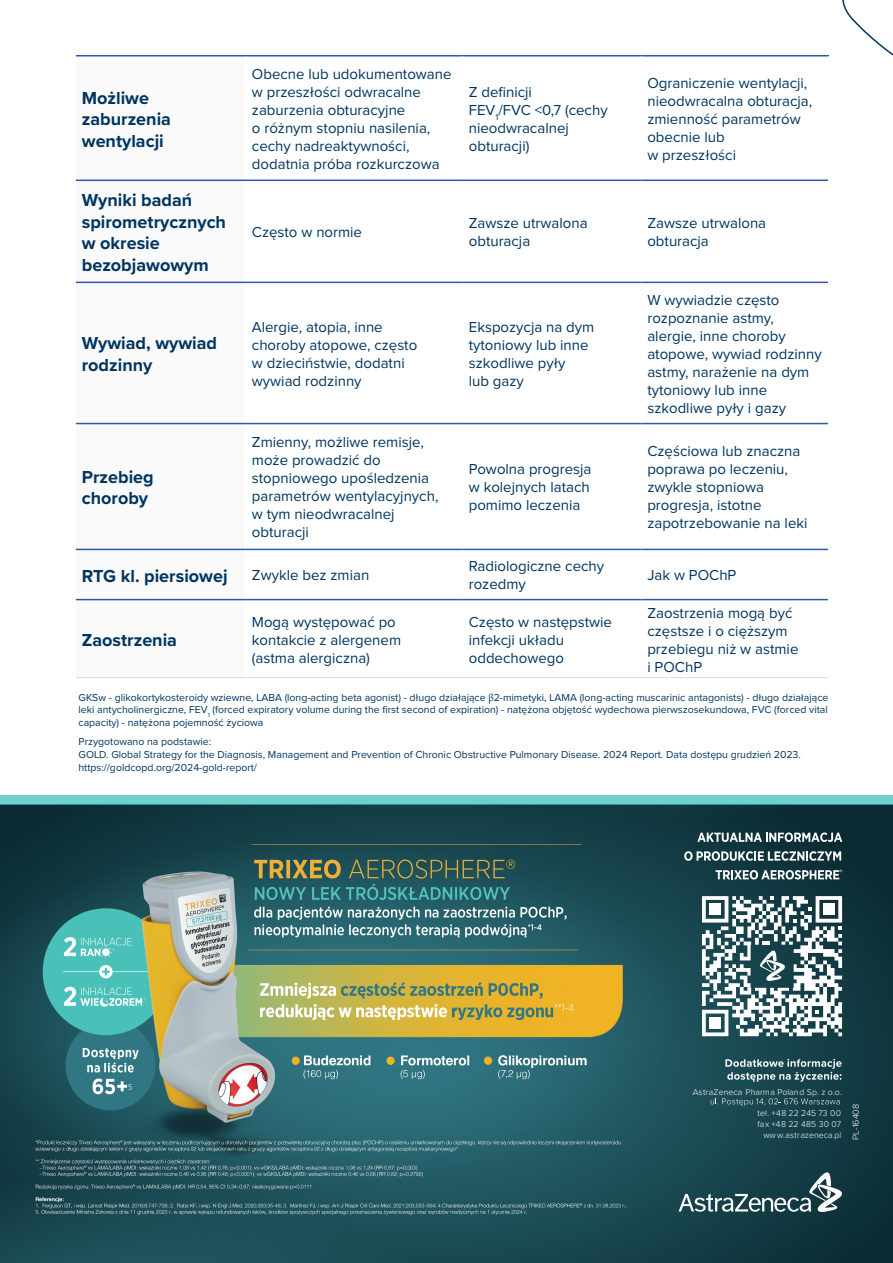
<style>
.page{position:relative;width:893px;height:1263px;background:#fff}
.page>*{position:absolute;margin:0;border:0;box-sizing:border-box;transform-origin:0 0}
.t1{font:700 18px/21.6px "Proxima Nova";color:#003560}
.t2{font:15px/18px "Proxima Nova";color:#003560}
.t3{font:10.5px/12.6px "Proxima Nova";color:#003560;text-align:justify}
.t4{font:300 9px "Proxima Nova";color:#fff}
.t5{font:300 8.7px/10.9px "Proxima Nova";color:#fff;text-align:right}
.s1{font-family:"Minion Pro"}
</style>
<div class="page">
<div style="left:76px;top:55px;width:168px;height:623px;background:#fafafa"></div>
<svg style="left:842px;top:0;width:51px;height:56px"></svg>
<hr style="left:76px;top:677px;width:170px;height:1px;background:#dcd9d5">
<hr style="left:246px;top:677px;width:217px;height:1px;background:#dcd9d5">
<hr style="left:463px;top:677px;width:178px;height:1px;background:#dcd9d5">
<hr style="left:641px;top:677px;width:188px;height:1px;background:#dcd9d5">
<hr style="left:641px;top:55px;width:188px;height:2px;background:#3157a6">
<hr style="left:463px;top:55px;width:178px;height:2px;background:#3157a6">
<hr style="left:246px;top:55px;width:217px;height:2px;background:#3157a6">
<hr style="left:76px;top:55px;width:170px;height:2px;background:#3157a6">
<hr style="left:76px;top:180px;width:170px;height:1px;background:#3157a6">
<hr style="left:246px;top:180px;width:217px;height:1px;background:#3157a6">
<hr style="left:463px;top:180px;width:178px;height:1px;background:#3157a6">
<hr style="left:641px;top:180px;width:187px;height:1px;background:#3157a6">
<hr style="left:76px;top:282px;width:170px;height:1px;background:#3157a6">
<hr style="left:246px;top:282px;width:217px;height:1px;background:#3157a6">
<hr style="left:463px;top:282px;width:178px;height:1px;background:#3157a6">
<hr style="left:641px;top:282px;width:187px;height:1px;background:#3157a6">
<hr style="left:76px;top:423px;width:170px;height:1px;background:#3157a6">
<hr style="left:246px;top:423px;width:217px;height:1px;background:#3157a6">
<hr style="left:463px;top:423px;width:178px;height:1px;background:#3157a6">
<hr style="left:641px;top:423px;width:187px;height:1px;background:#3157a6">
<hr style="left:641px;top:549px;width:187px;height:1px;background:#3157a6">
<hr style="left:641px;top:599px;width:187px;height:1px;background:#3157a6">
<hr style="left:463px;top:549px;width:178px;height:1px;background:#3157a6">
<hr style="left:463px;top:599px;width:178px;height:1px;background:#3157a6">
<hr style="left:246px;top:549px;width:217px;height:1px;background:#3157a6">
<hr style="left:246px;top:599px;width:217px;height:1px;background:#3157a6">
<hr style="left:76px;top:549px;width:170px;height:1px;background:#3157a6">
<hr style="left:76px;top:599px;width:170px;height:1px;background:#3157a6">
<img style="left:0;top:804px;width:893px;height:459px">
<div style="left:0;top:795px;width:893px;height:9px;background:#6fd1cc"></div>
<svg style="left:725px;top:1059px;width:117px;height:23px;background:#507278"></svg>
<svg style="left:711px;top:1098px;width:129px;height:8px"></svg>
<svg style="left:702px;top:896px;width:140px;height:140px"></svg>
<svg style="left:697px;top:832px;width:145px;height:10px"></svg>
<svg style="left:684px;top:851px;width:157px;height:10px"></svg>
<svg style="left:715px;top:869px;width:127px;height:10px"></svg>
<svg style="left:679px;top:1172px;width:166px;height:40px;background:#416369"></svg>
<p class="t1" style="left:82px;top:86px;width:91px">Możliwe zaburzenia wentylacji</p>
<p class="t1" style="left:82px;top:189px;width:146px">Wyniki badań spirometrycznych w okresie bezobjawowym</p>
<p class="t1" style="left:82px;top:332px;width:137px">Wywiad, wywiad rodzinny</p>
<p class="t1" style="left:82px;top:466px;width:73px">Przebieg choroby</p>
<p class="t2" style="left:252px;top:65px;width:201px">Obecne lub udokumentowane w przeszłości odwracalne zaburzenia obturacyjne<br>o różnym stopniu nasilenia, cechy nadreaktywności, dodatnia próba rozkurczowa</p>
<p class="t2" style="left:469px;top:83px;width:140px">Z definicji<br>FEV<sub>1</sub>/FVC &lt;0,7 (cechy nieodwracalnej obturacji)</p>
<p class="t2" style="left:647px;top:74px;width:166px">Ograniczenie wentylacji, nieodwracalna obturacja, zmienność parametrów obecnie lub<br>w przeszłości</p>
<p class="t2" style="left:252px;top:224px;width:112px">Często w normie</p>
<p class="t2" style="left:469px;top:215px;width:120px">Zawsze utrwalona obturacja</p>
<p class="t2" style="left:647px;top:215px;width:120px">Zawsze utrwalona obturacja</p>
<p class="t2" style="left:252px;top:318px;width:167px">Alergie, atopia, inne choroby atopowe, często w dzieciństwie, dodatni wywiad rodzinny</p>
<p class="t2" style="left:469px;top:318px;width:127px">Ekspozycja na dym tytoniowy lub inne szkodliwe pyły<br>lub gazy</p>
<p class="t2" style="left:252px;top:434px;width:188px">Zmienny, możliwe remisje, może prowadzić do stopniowego upośledzenia parametrów wentylacyjnych, w tym nieodwracalnej obturacji</p>
<p class="t2" style="left:469px;top:461px;width:124px;text-align:justify">Powolna progresja w kolejnych latach pomimo leczenia</p>
<p class="t2" style="left:647px;top:291px;width:176px">W wywiadzie często rozpoznanie astmy, alergie, inne choroby atopowe, wywiad rodzinny astmy, narażenie na dym tytoniowy lub inne szkodliwe pyły i gazy</p>
<p class="t2" style="left:647px;top:443px;width:162px">Częściowa lub znaczna poprawa po leczeniu, zwykle stopniowa progresja, istotne zapotrzebowanie na leki</p>
<p class="t1" style="left:82px;top:564px;width:147px">RTG kl. piersiowej</p>
<p class="t2" style="left:252px;top:567px;width:119px">Zwykle bez zmian</p>
<p class="t2" style="left:469px;top:558px;width:137px">Radiologiczne cechy rozedmy</p>
<p class="t2" style="left:647px;top:567px;width:91px">Jak w POChP</p>
<p class="t2" style="left:252px;top:613px;width:151px">Mogą występować po kontakcie z alergenem (astma alergiczna)</p>
<p class="t2" style="left:469px;top:613px;width:145px">Często w następstwie infekcji układu oddechowego</p>
<p class="t2" style="left:647px;top:604px;width:153px">Zaostrzenia mogą być częstsze i o cięższym przebiegu niż w astmie i POChP</p>
<p class="t3" style="left:79px;top:691px;width:751px">GKSw - glikokortykosteroidy wziewne, LABA (long-acting beta agonist) - długo działające <span class="s1">β</span>2-mimetyki, LAMA (long-acting muscarinic antagonists) - długo działające leki antycholinergiczne, FEV<sub>1</sub> (forced expiratory volume during the first second of expiration) - natężona objętość wydechowa pierwszosekundowa, FVC (forced vital capacity) - natężona pojemność życiowa</p>
<p class="t3" style="left:79px;top:736px;width:134px">Przygotowano na podstawie:</p>
<p class="t3" style="left:79px;top:748px;width:724px">GOLD. Global Strategy for the Diagnosis, Management and Prevention of Chronic Obstructive Pulmonary Disease. 2024 Report. Data dostępu grudzień 2023. https://goldcopd.org/2024-gold-report/</p>
<p class="t1" style="left:82px;top:628px;width:97px">Zaostrzenia</p>
<p class="t5" style="left:693px;top:1086px;width:151px">AstraZeneca Pharma Poland Sp. z o.o.</p>
<p class="t5" style="left:758px;top:1107px;width:85px">tel. +48 22 245 73 00 fax +48 22 485 30 07 www.astrazeneca.pl</p>
<p class="t4" style="left:849px;top:1140px;width:37px;rotate:-90deg">PL-16408</p>
</div>
